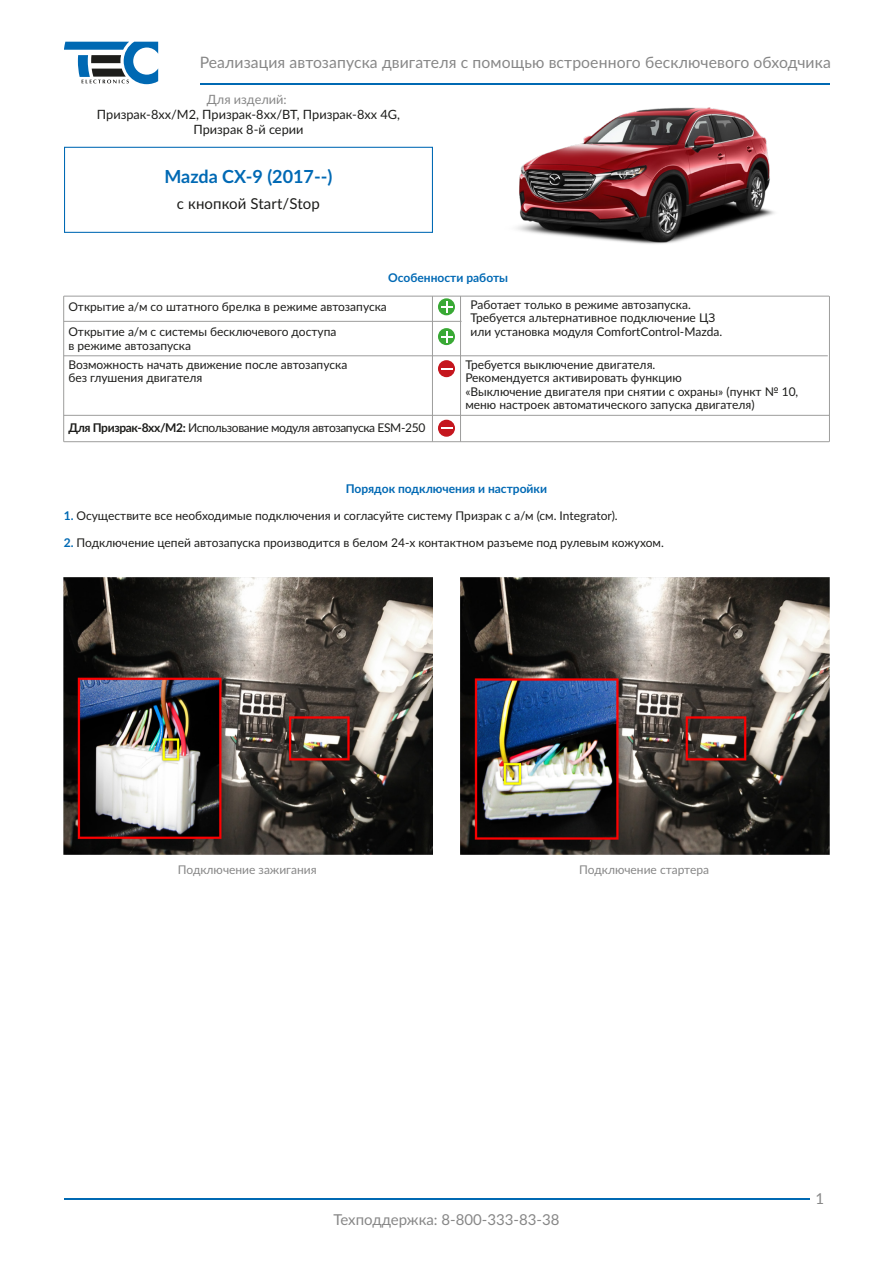
<style>
.page{position:relative;width:893px;height:1263px;background:#fff}
.page>*{position:absolute;margin:0;border:0;box-sizing:border-box;transform-origin:0 0}
.t1{font:700 18px "Lato";color:#0069b4}
.t2{font:15.75px "Lato";letter-spacing:.005em;color:#878787}
.t3{font:15px "Lato";color:#878787}
.t4{font:15px "Lato";letter-spacing:.005em;color:#1d1d1b}
.t5{font:12.75px/15.3px "Lato";color:#1d1d1b;text-align:center}
.t6{font:12.75px "Lato";color:#878787}
.t7{font:12px/13.5px "Lato";color:#1d1d1b}
.t8{font:12px "Lato";letter-spacing:-.03em;color:#1d1d1b}
.t9{font:700 12px "Lato";color:#0069b4}
.t10{font:12px "Lato";color:#878787}
.s1{font-weight:700}
.s2{font-weight:700;color:#0069b3}
</style>
<div class="page">
<svg style="left:64px;top:42px;width:94px;height:42px"></svg>
<hr style="left:200px;top:83px;width:629px;height:1px;background:#0069b3">
<hr style="left:64px;top:1198px;width:745px;height:1px;background:#0069b3">
<div style="left:64px;top:147px;width:369px;height:86px;border:1px solid #0069b4"></div>
<hr style="left:64px;top:296px;width:765px;height:1px;background:#9d9d9c">
<hr style="left:64px;top:355px;width:764px;height:1px;background:#9d9d9c">
<hr style="left:64px;top:415px;width:765px;height:1px;background:#9d9d9c">
<hr style="left:63px;top:296px;width:1px;height:146px;background:#9d9d9c">
<hr style="left:432px;top:296px;width:1px;height:146px;background:#9d9d9c">
<hr style="left:460px;top:296px;width:1px;height:146px;background:#9d9d9c">
<hr style="left:829px;top:296px;width:1px;height:146px;background:#9d9d9c">
<hr style="left:64px;top:441px;width:765px;height:1px;background:#9d9d9c">
<hr style="left:64px;top:321px;width:398px;height:1px;background:#9d9d9c">
<div style="left:438px;top:360px;width:17px;height:17px;background:#c5161e;border-radius:50%"></div>
<svg style="left:441px;top:368px;width:11px;height:2px"></svg>
<div style="left:438px;top:420px;width:17px;height:17px;background:#c5161e;border-radius:50%"></div>
<svg style="left:441px;top:427px;width:11px;height:2px"></svg>
<svg style="left:438px;top:298px;width:17px;height:17px"></svg>
<svg style="left:441px;top:301px;width:11px;height:12px"></svg>
<div style="left:438px;top:328px;width:17px;height:17px;background:#39a935;border-radius:50%"></div>
<svg style="left:441px;top:331px;width:11px;height:11px"></svg>
<img style="left:461px;top:84px;width:367px;height:160px">
<img style="left:63px;top:577px;width:369px;height:277px">
<img style="left:460px;top:577px;width:369px;height:277px">
<h2 class="t2" style="left:200px;top:51px;width:633px">Реализация автозапуска двигателя с помощью встроенного бесключевого обходчика</h2>
<p class="t6" style="left:207px;top:90px;width:81px">Для изделий:</p>
<p class="t5" style="left:97px;top:106px;width:305px">Призрак-8xx/М2, Призрак-8xx/BT, Призрак-8xx 4G,<br>Призрак 8-й серии</p>
<h1 class="t1" style="left:165px;top:163px;width:169px">Mazda CX-9 (2017--)</h1>
<p class="t4" style="left:177px;top:193px;width:144px">с кнопкой Start/Stop</p>
<p class="t9" style="left:388px;top:269px;width:121px">Особенности работы</p>
<p class="t7" style="left:68px;top:299px;width:320px">Открытие а/м со штатного брелка в режиме автозапуска</p>
<p class="t7" style="left:68px;top:325px;width:270px">Открытие а/м с системы бесключевого доступа в режиме автозапуска</p>
<p class="t7" style="left:68px;top:357px;width:280px">Возможность начать движение после автозапуска без глушения двигателя</p>
<p class="t8" style="left:68px;top:419px;width:358px"><span class="s1">Для Призрак-8хх/М2:</span> Использование модуля автозапуска ESM-250</p>
<p class="t7" style="left:470px;top:297px;width:253px">Работает только в режиме автозапуска.<br>Требуется альтернативное подключение ЦЗ или установка модуля ComfortControl-Mazda.</p>
<p class="t7" style="left:465px;top:357px;width:334px">Требуется выключение двигателя.<br>Рекомендуется активировать функцию<br>«Выключение двигателя при снятии с охраны» (пункт № 10, меню настроек автоматического запуска двигателя)</p>
<p class="t9" style="left:346px;top:479px;width:203px">Порядок подключения и настройки</p>
<p class="t7" style="left:64px;top:508px;width:555px"><span class="s2">1.</span> Осуществите все необходимые подключения и согласуйте систему Призрак с а/м (см. Integrator).</p>
<p class="t7" style="left:64px;top:535px;width:602px"><span class="s2">2.</span> Подключение цепей автозапуска производится в белом 24-х контактном разъеме под рулевым кожухом.</p>
<p class="t10" style="left:178px;top:861px;width:140px">Подключение зажигания</p>
<p class="t10" style="left:579px;top:861px;width:131px">Подключение стартера</p>
<p class="t3" style="left:333px;top:1208px;width:228px">Техподдержка: 8-800-333-83-38</p>
<p class="t3" style="left:816px;top:1188px;width:10px">1</p>
</div>
